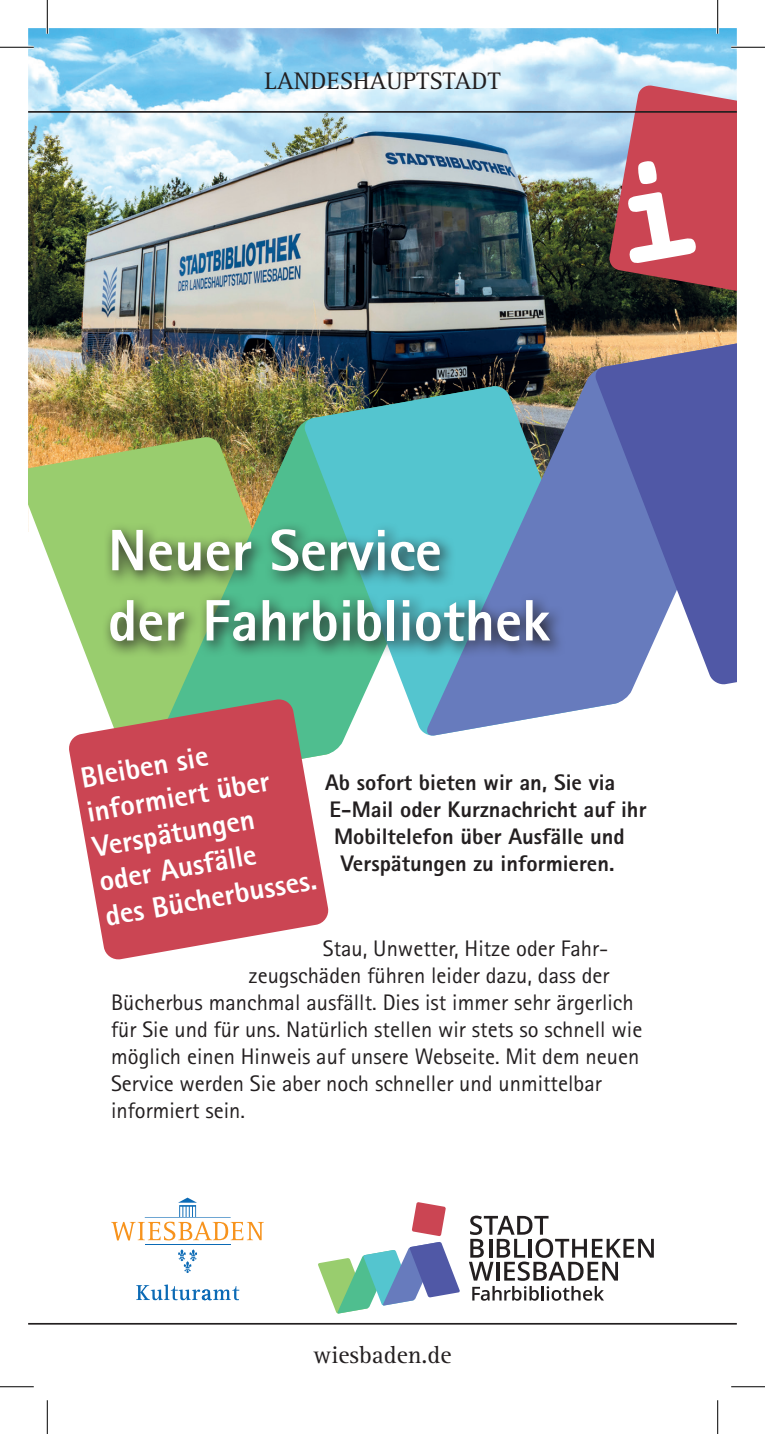
<style>
.page{position:relative;width:765px;height:1434px;background:#fff}
.page>*{position:absolute;margin:0;border:0;box-sizing:border-box;transform-origin:0 0}
.t1{font:800 58.5px/70.2px "Rotis Sans Serif Std";color:#fff}
.t2{font:800 29.25px/35.1px "Rotis Sans Serif Std";color:#fff}
.t3{font:24.75px "Rotis Serif";color:#231f20}
.t4{font:22.5px "Rotis Sans Serif Std";color:#231f20}
.t5{font:800 22.5px "Rotis Sans Serif Std";color:#231f20}
</style>
<div class="page">
<img style="left:28px;top:28px;width:708px;height:408px">
<svg style="left:28px;top:436px;width:111px;height:262px;fill:#99cd6e"></svg>
<img style="left:139px;top:385px;width:207px;height:369px">
<svg style="left:303px;top:385px;width:122px;height:351px;background:#69bdb4"></svg>
<svg style="left:425px;top:335px;width:209px;height:401px;background:#648ea8"></svg>
<svg style="left:593px;top:335px;width:143px;height:350px;background:#6d75b1"></svg>
<svg style="left:102px;top:521px;width:463px;height:137px;background:#5b9d89"></svg>
<svg style="left:69px;top:698px;width:260px;height:262px;fill:#cb4553"></svg>
<hr style="left:28px;top:111px;width:708px;height:2px;background:#231f20">
<hr style="left:28px;top:1323px;width:708px;height:2px;background:#231f20">
<svg style="left:318px;top:1242px;width:142px;height:72px"></svg>
<svg style="left:412px;top:1202px;width:33px;height:34px"></svg>
<svg style="left:469px;top:1216px;width:184px;height:85px"></svg>
<hr style="left:145px;top:1244px;width:85px;height:1px;background:#0b6ab5">
<svg style="left:111px;top:1198px;width:153px;height:42px"></svg>
<svg style="left:178px;top:1249px;width:19px;height:24px"></svg>
<svg style="left:136px;top:1284px;width:103px;height:16px"></svg>
<hr style="left:0;top:46px;width:34px;height:3px;background:#fff">
<hr style="left:730px;top:46px;width:34px;height:3px;background:#fff">
<hr style="left:46px;top:0;width:3px;height:34px;background:#fff">
<hr style="left:716px;top:0;width:2px;height:34px;background:#fff">
<hr style="left:0;top:47px;width:34px;height:1px;background:#000">
<hr style="left:730px;top:47px;width:34px;height:1px;background:#000">
<hr style="left:0;top:1386px;width:34px;height:1px;background:#000">
<hr style="left:730px;top:1386px;width:34px;height:1px;background:#000">
<hr style="left:47px;top:0;width:1px;height:34px;background:#000">
<hr style="left:47px;top:1400px;width:1px;height:34px;background:#000">
<hr style="left:717px;top:0;width:1px;height:34px;background:#000">
<hr style="left:717px;top:1400px;width:1px;height:34px;background:#000">
<svg style="left:608px;top:85px;width:128px;height:214px;background:#b4525e"></svg>
<p class="t3" style="left:264px;top:67px;width:237px">LANDESHAUPTSTADT</p>
<h1 class="t1" style="left:108px;top:515px;width:443px">Neuer Service<br>der Fahrbibliothek</h1>
<h2 class="t2" style="left:78px;top:760px;width:215px;rotate:-10deg">Bleiben sie informiert über<br>Verspätungen oder Ausfälle<br>des Bücherbusses.</h2>
<p class="t5" style="left:325px;top:768px;width:291px">Ab sofort bieten wir an, Sie via</p>
<p class="t5" style="left:329px;top:795px;width:318px">E-Mail oder Kurznachricht auf ihr</p>
<p class="t5" style="left:334px;top:822px;width:292px">Mobiltelefon über Ausfälle und</p>
<p class="t5" style="left:341px;top:849px;width:275px">Verspätungen zu informieren.</p>
<p class="t4" style="left:323px;top:935px;width:287px">Stau, Unwetter, Hitze oder Fahr-</p>
<p class="t4" style="left:248px;top:962px;width:362px">zeugschäden führen leider dazu, dass der</p>
<p class="t4" style="left:111px;top:989px;width:524px">Bücherbus manchmal ausfällt. Dies ist immer sehr ärgerlich</p>
<p class="t4" style="left:111px;top:1016px;width:532px">für Sie und für uns. Natürlich stellen wir stets so schnell wie</p>
<p class="t4" style="left:111px;top:1043px;width:529px">möglich einen Hinweis auf unsere Webseite. Mit dem neuen</p>
<p class="t4" style="left:111px;top:1070px;width:492px">Service werden Sie aber noch schneller und unmittelbar</p>
<p class="t4" style="left:111px;top:1097px;width:135px">informiert sein.</p>
<p class="t3" style="left:313px;top:1341px;width:139px">wiesbaden.de</p>
</div>
